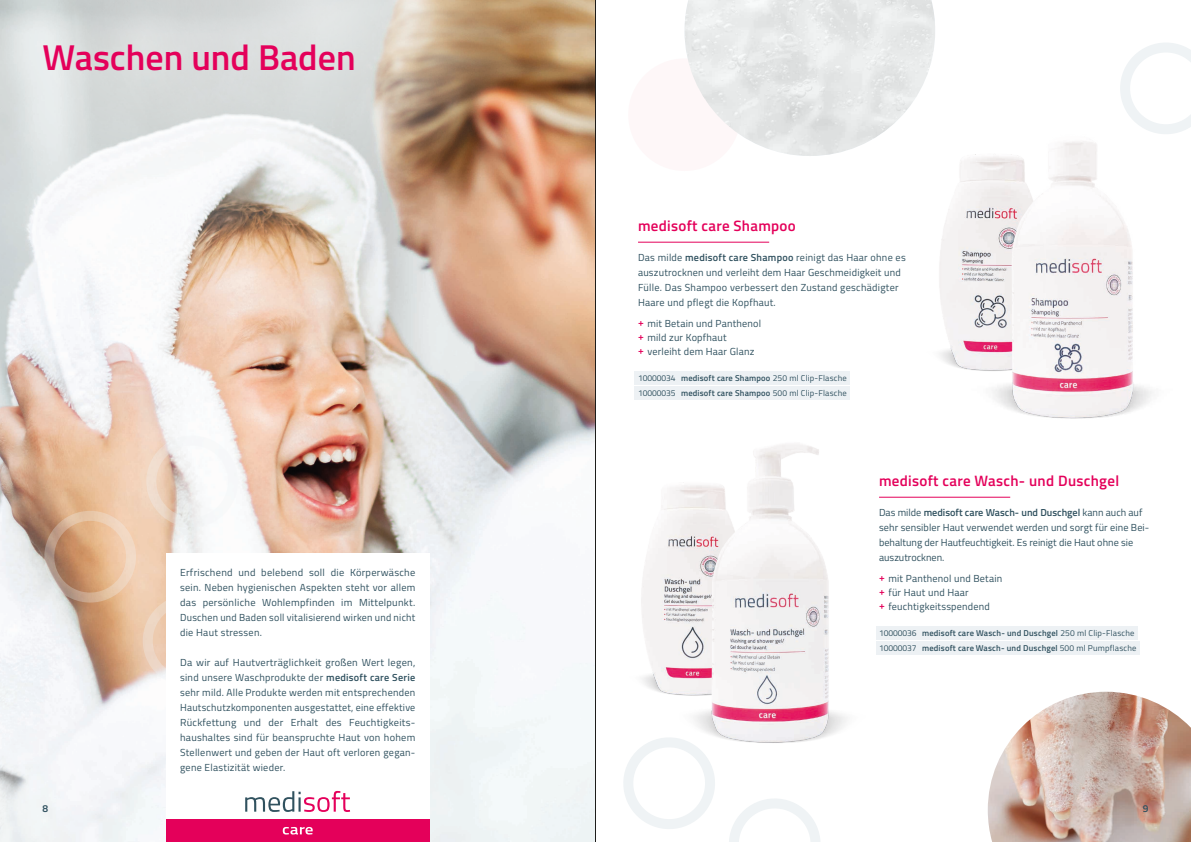
<style>
.page{position:relative;width:1191px;height:842px;background:#fff}
.page>*{position:absolute;margin:0;border:0;box-sizing:border-box;transform-origin:0 0}
.t1{font:600 36px "Titillium";color:#e4005a}
.t2{font:600 15px "Titillium";letter-spacing:.02em;color:#e4005a}
.t3{font:10.2px/15px "Titillium";letter-spacing:.02em;color:#30515f}
.t4{font:10.2px/15px "Titillium";color:#30515f}
.t5{font:600 10.2px "Titillium";color:#30515f}
.t6{font:600 8.5px/15px "Titillium";letter-spacing:.02em;color:#30515f}
.t7{font:8.5px/15px "Titillium";letter-spacing:.02em;color:#30515f}
.s1{font-weight:600}
.s2{font-weight:600;color:#e4005a}
.s3{font-weight:400}
</style>
<div class="page">
<div style="left:628px;top:58px;width:113px;height:113px;background:#fef7f8;border-radius:50%"></div>
<img style="left:0;top:0;width:595px;height:842px">
<img style="left:988px;top:692px;width:203px;height:150px">
<img style="left:684px;top:0;width:251px;height:156px">
<svg style="left:0;top:0;width:466px;height:365px"></svg>
<svg style="left:96px;top:0;width:440px;height:211px"></svg>
<svg style="left:0;top:644px;width:115px;height:198px"></svg>
<div style="left:146px;top:436px;width:92px;height:91px;border:10px solid #eff3f5;border-radius:50%"></div>
<div style="left:44px;top:511px;width:92px;height:91px;border:10px solid #eff3f5;border-radius:50%"></div>
<div style="left:143px;top:595px;width:91px;height:91px;border:10px solid #eff3f5;border-radius:50%"></div>
<div style="left:166px;top:649px;width:263px;height:193px;background:#fff"></div>
<div style="left:166px;top:819px;width:263px;height:23px;background:#e4005a"></div>
<svg style="left:283px;top:827px;width:30px;height:7px"></svg>
<div style="left:166px;top:553px;width:263px;height:232px;background:#fff"></div>
<div style="left:634px;top:371px;width:216px;height:13px;background:#edf1f4"></div>
<div style="left:634px;top:386px;width:216px;height:13px;background:#edf1f4"></div>
<hr style="left:638px;top:242px;width:131px;height:1px;background:#e4005a">
<div style="left:875px;top:626px;width:262px;height:13px;background:#edf1f4"></div>
<div style="left:875px;top:641px;width:264px;height:13px;background:#edf1f4"></div>
<hr style="left:879px;top:497px;width:131px;height:1px;background:#e4005a">
<img style="left:245px;top:791px;width:105px;height:21px">
<svg style="left:1120px;top:43px;width:71px;height:90px"></svg>
<svg style="left:729px;top:799px;width:91px;height:43px"></svg>
<svg style="left:623px;top:738px;width:92px;height:91px"></svg>
<img style="left:641px;top:487px;width:38px;height:208px">
<img style="left:679px;top:444px;width:168px;height:314px">
<img style="left:918px;top:149px;width:53px;height:221px">
<img style="left:971px;top:115px;width:204px;height:304px">
<hr style="left:595px;top:0;width:1px;height:842px;background:#1d1d1b">
<h1 class="t1" style="left:43px;top:30px;width:315px">Waschen und Baden</h1>
<p class="t3" style="left:180px;top:564px;width:237px;text-align:justify">Erfrischend und belebend soll die Körperwäsche sein. Neben hygienischen Aspekten steht vor allem das persönliche Wohlempfinden im Mittelpunkt.<br>Duschen und Baden soll vitalisierend wirken und nicht die Haut stressen.</p>
<p class="t3" style="left:180px;top:654px;width:237px;text-align:justify">Da wir auf Hautverträglichkeit großen Wert legen, sind unsere Waschprodukte der <span class="s1">medisoft care Serie </span>sehr mild. Alle Produkte werden mit entsprechenden Hautschutzkomponenten ausgestattet, eine effektive Rückfettung und der Erhalt des Feuchtigkeits&shy;haushaltes sind für beanspruchte Haut von hohem Stellenwert und geben der Haut oft verloren gegan&shy;gene Elastizität wieder.</p>
<h2 class="t2" style="left:638px;top:214px;width:159px">medisoft care Shampoo</h2>
<p class="t3" style="left:638px;top:249px;width:269px">Das milde <span class="s1">medisoft care Shampoo</span> reinigt das Haar ohne es auszutrocknen und verleiht dem Haar Geschmeidigkeit und Fülle. Das Shampoo verbessert den Zustand geschädigter Haare und pflegt die Kopfhaut.</p>
<p class="t3" style="left:638px;top:316px;width:125px;line-height:14px"><span class="s2">+</span> mit Betain und Panthenol <span class="s2">+</span> mild zur Kopfhaut<br><span class="s2">+</span> verleiht dem Haar Glanz</p>
<p class="t7" style="left:638px;top:370px;width:210px">10000034 <span class="s1">medisoft care Shampoo</span> 250 ml Clip-Flasche<br>10000035 <span class="s1">medisoft care Shampoo</span> 500 ml Clip-Flasche</p>
<h2 class="t2" style="left:879px;top:469px;width:242px">medisoft care Wasch- und Duschgel</h2>
<p class="t4" style="left:879px;top:504px;width:272px">Das milde <span class="s1">medisoft care Wasch- und Duschgel</span> kann auch auf sehr sensibler Haut verwendet werden und sorgt für eine Bei&shy;behaltung der Hautfeuchtigkeit. Es reinigt die Haut ohne sie auszutrocknen.</p>
<p class="t3" style="left:879px;top:571px;width:125px;line-height:14px"><span class="s2">+</span> mit Panthenol und Betain <span class="s2">+</span> für Haut und Haar<br><span class="s2">+</span> feuchtigkeitsspendend</p>
<p class="t6" style="left:879px;top:625px;width:259px"><span class="s3">10000036</span> medisoft care Wasch- und Duschgel <span class="s3">250 ml Clip-Flasche<br>10000037</span> medisoft care Wasch- und Duschgel <span class="s3">500 ml Pumpflasche</span></p>
<p class="t5" style="left:43px;top:801px;width:7px">8</p>
<p class="t5" style="left:1142px;top:801px;width:7px">9</p>
</div>
